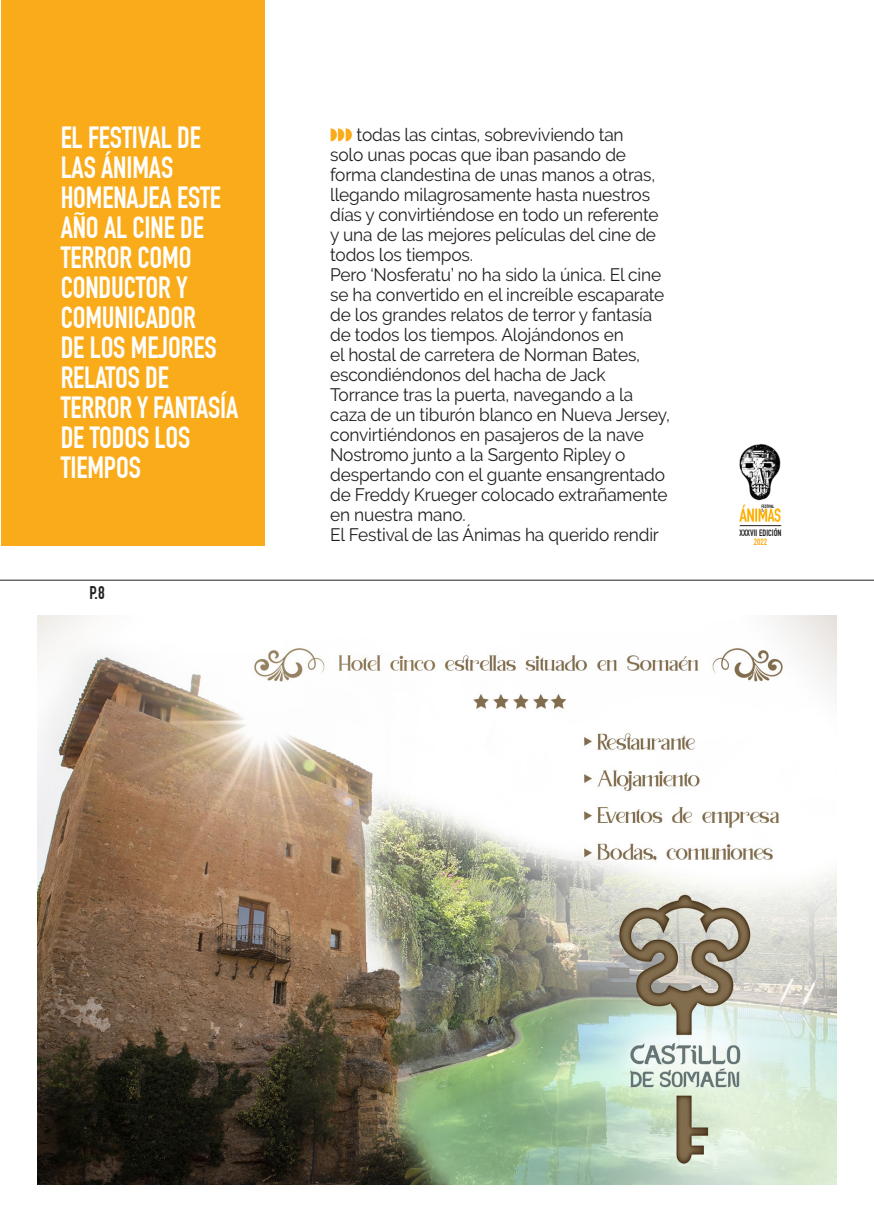
<style>
.page{position:relative;width:874px;height:1225px;background:#fff}
.page>*{position:absolute;margin:0;border:0;box-sizing:border-box;transform-origin:0 0}
.t1{font:700 30px/30px "DIN Condensed";letter-spacing:-.005em;color:#fff}
.TEXTO1{font:18px/20px "Raleway";letter-spacing:-.01em;color:#231f20;scale:.96 1}
.t2{font:700 18px "DIN Condensed";color:#231f20}
.t3{font:700 9px/9px "DIN Condensed";color:#231f20;text-align:center}
.s1{color:#faab1a}
</style>
<div class="page">
<img style="left:37px;top:616px;width:799px;height:568px">
<div style="left:2px;top:0;width:263px;height:545px;background:#faab1a"></div>
<hr style="left:0;top:580px;width:873px;height:1px;background:#231f20">
<img style="left:739px;top:444px;width:42px;height:78px">
<hr style="left:739px;top:525px;width:41px;height:1px;background:#231f20">
<p class="t1" style="left:61px;top:123px;width:179px">EL FESTIVAL DE<br>LAS ÁNIMAS<br>HOMENAJEA ESTE<br>AÑO AL CINE DE<br>TERROR COMO<br>CONDUCTOR Y<br>COMUNICADOR<br>DE LOS MEJORES<br>RELATOS DE<br>TERROR Y FANTASÍA<br>DE TODOS LOS<br>TIEMPOS</p>
<p class="t2" style="left:89px;top:582px;width:17px">P.8</p>
<p class="TEXTO1" style="left:330px;top:124px;width:340px;text-indent:26px">todas las cintas, sobreviviendo tan solo unas pocas que iban pasando de forma clandestina de unas manos a otras, llegando milagrosamente hasta nuestros</p>
<p class="TEXTO1" style="left:330px;top:204px;width:343px">días y convirtiéndose en todo un referente</p>
<p class="TEXTO1" style="left:330px;top:224px;width:341px">y una de las mejores películas del cine de todos los tiempos.</p>
<p class="TEXTO1" style="left:330px;top:264px;width:355px">Pero ‘Nosferatu’ no ha sido la única. El cine se ha convertido en el increíble escaparate de los grandes relatos de terror y fantasía de todos los tiempos. Alojándonos en<br>el hostal de carretera de Norman Bates, escondiéndonos del hacha de Jack Torrance tras la puerta, navegando a la caza de un tiburón blanco en Nueva Jersey, convirtiéndonos en pasajeros de la nave Nostromo junto a la Sargento Ripley o despertando con el guante ensangrentado de Freddy Krueger colocado extrañamente en nuestra mano.</p>
<p class="TEXTO1" style="left:330px;top:524px;width:344px">El Festival de las Ánimas ha querido rendir</p>
<p class="t3" style="left:739px;top:528px;width:43px">XXXVII EDICIÓN<br><span class="s1">2022</span></p>
</div>
